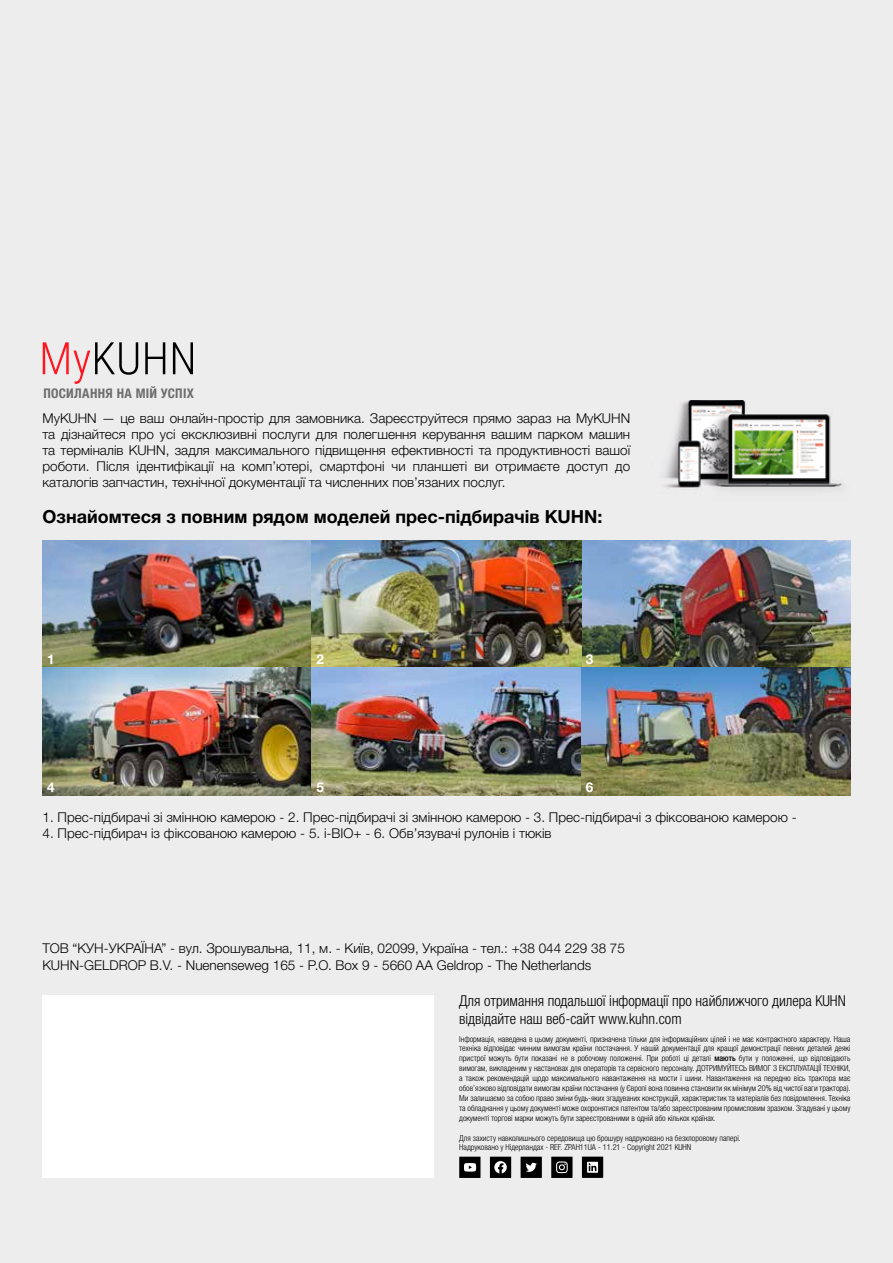
<style>
.page{position:relative;width:893px;height:1263px;background:#eeedee}
.page>*{position:absolute;margin:0;border:0;box-sizing:border-box;transform-origin:0 0}
.t1{font:700 18px "Helvetica Neue LTW1 G";color:#000}
.t2{font:300 condensed 15px/18px "Helvetica Neue LTW1 G";color:#000}
.t3{font:300 13.5px/16.2px "Helvetica Neue LTW1 G";color:#000}
.t4{font:700 13.5px "Helvetica Neue LTW1 G";color:#fff}
.t5{font:700 condensed 13.35px "Helvetica Neue LTW1 G";letter-spacing:.025em;color:#6e6e6e}
.t6{font:300 condensed 8.25px/9.9px "Helvetica Neue LTW1 G";color:#000;text-align:justify}
.s1{font-weight:500}
</style>
<div class="page">
<div style="left:43px;top:995px;width:391px;height:183px;background:#fff"></div>
<img style="left:43px;top:540px;width:807px;height:255px">
<img style="left:664px;top:400px;width:178px;height:90px">
<svg style="left:43px;top:342px;width:95px;height:42px"></svg>
<svg style="left:145px;top:342px;width:20px;height:32px"></svg>
<svg style="left:173px;top:342px;width:20px;height:32px"></svg>
<div style="left:490px;top:1157px;width:21px;height:21px;background:#000"></div>
<svg style="left:494px;top:1161px;width:13px;height:12px"></svg>
<div style="left:521px;top:1157px;width:21px;height:21px;background:#000"></div>
<svg style="left:526px;top:1163px;width:11px;height:9px"></svg>
<div style="left:459px;top:1157px;width:21px;height:21px;background:#000"></div>
<svg style="left:464px;top:1163px;width:12px;height:8px"></svg>
<div style="left:551px;top:1157px;width:21px;height:21px;background:#000"></div>
<svg style="left:556px;top:1161px;width:12px;height:12px"></svg>
<div style="left:582px;top:1156px;width:21px;height:22px;background:#000"></div>
<svg style="left:587px;top:1162px;width:11px;height:11px"></svg>
<h3 class="t5" style="left:43px;top:385px;width:152px">ПОСИЛАННЯ НА МІЙ УСПІХ</h3>
<p class="t3" style="left:43px;top:410px;width:589px;text-align:justify">MyKUHN — це ваш онлайн-простір для замовника. Зареєструйтеся прямо зараз на MyKUHN та дізнайтеся про усі ексклюзивні послуги для полегшення керування вашим парком машин та терміналів KUHN, задля максимального підвищення ефективності та продуктивності вашої роботи. Після ідентифікації на комп’ютері, смартфоні чи планшеті ви отримаєте доступ до каталогів запчастин, технічної документації та численних пов’язаних послуг.</p>
<h1 class="t1" style="left:43px;top:506px;width:561px">Ознайомтеся з повним рядом моделей прес-підбирачів KUHN:</h1>
<h3 class="t4" style="left:47px;top:651px;width:9px">1</h3>
<h3 class="t4" style="left:317px;top:651px;width:9px">2</h3>
<h3 class="t4" style="left:586px;top:651px;width:9px">3</h3>
<h3 class="t4" style="left:586px;top:778px;width:9px">6</h3>
<h3 class="t3" style="left:43px;top:809px;width:756px">1. Прес-підбирачі зі змінною камерою - 2. Прес-підбирачі зі змінною камерою - 3. Прес-підбирачі з фіксованою камерою -</h3>
<h3 class="t3" style="left:43px;top:825px;width:510px">4. Прес-підбирач із фіксованою камерою - 5. i-BIO+ - 6. Обв’язувачі рулонів і тюків</h3>
<h3 class="t4" style="left:47px;top:778px;width:9px">4</h3>
<h3 class="t4" style="left:317px;top:778px;width:9px">5</h3>
<h3 class="t3" style="left:43px;top:940px;width:584px">ТОВ “КУН-УКРАЇНА” - вул. Зрошувальна, 11, м. - Київ, 02099, Україна - тел.: +38 044 229 38 75<br>KUHN-GELDROP B.V. - Nuenenseweg 165 - P.O. Box 9 - 5660 AA Geldrop - The Netherlands</h3>
<h2 class="t2" style="left:459px;top:992px;width:388px">Для отримання подальшої інформації про найближчого дилера KUHN відвідайте наш веб-сайт www.kuhn.com</h2>
<p class="t6" style="left:459px;top:1034px;width:393px">Інформація, наведена в цьому документі, призначена тільки для інформаційних цілей і не має контрактного характеру. Наша техніка відповідає чинним вимогам країни постачання. У нашій документації для кращої демонстрації певних деталей деякі пристрої можуть бути показані не в робочому положенні. При роботі ці деталі <span class="s1">мають</span> бути у положенні, що відповідають вимогам, викладеним у настановах для операторів та сервісного персоналу. ДОТРИМУЙТЕСЬ ВИМОГ З ЕКСПЛУАТАЦІЇ ТЕХНІКИ, а також рекомендацій щодо максимального навантаження на мости і шини. Навантаження на передню вісь трактора має обов’язково відповідати вимогам країни постачання (у Європі вона повинна становити як мінімум 20% від чистої ваги трактора).<br>Ми залишаємо за собою право зміни будь-яких згадуваних конструкцій, характеристик та матеріалів без повідомлення. Техніка та обладнання у цьому документі може охоронятися патентом та/або зареєстрованим промисловим зразком. Згадувані у цьому документі торгові марки можуть бути зареєстрованими в одній або кількох країнах.</p>
<p class="t6" style="left:459px;top:1133px;width:283px">Для захисту навколишнього середовища цю брошуру надруковано на безхлоровому папері.<br>Надруковано у Нідерландах - REF. ZPAH11UA - 11.21 - Copyright 2021 KUHN</p>
</div>
